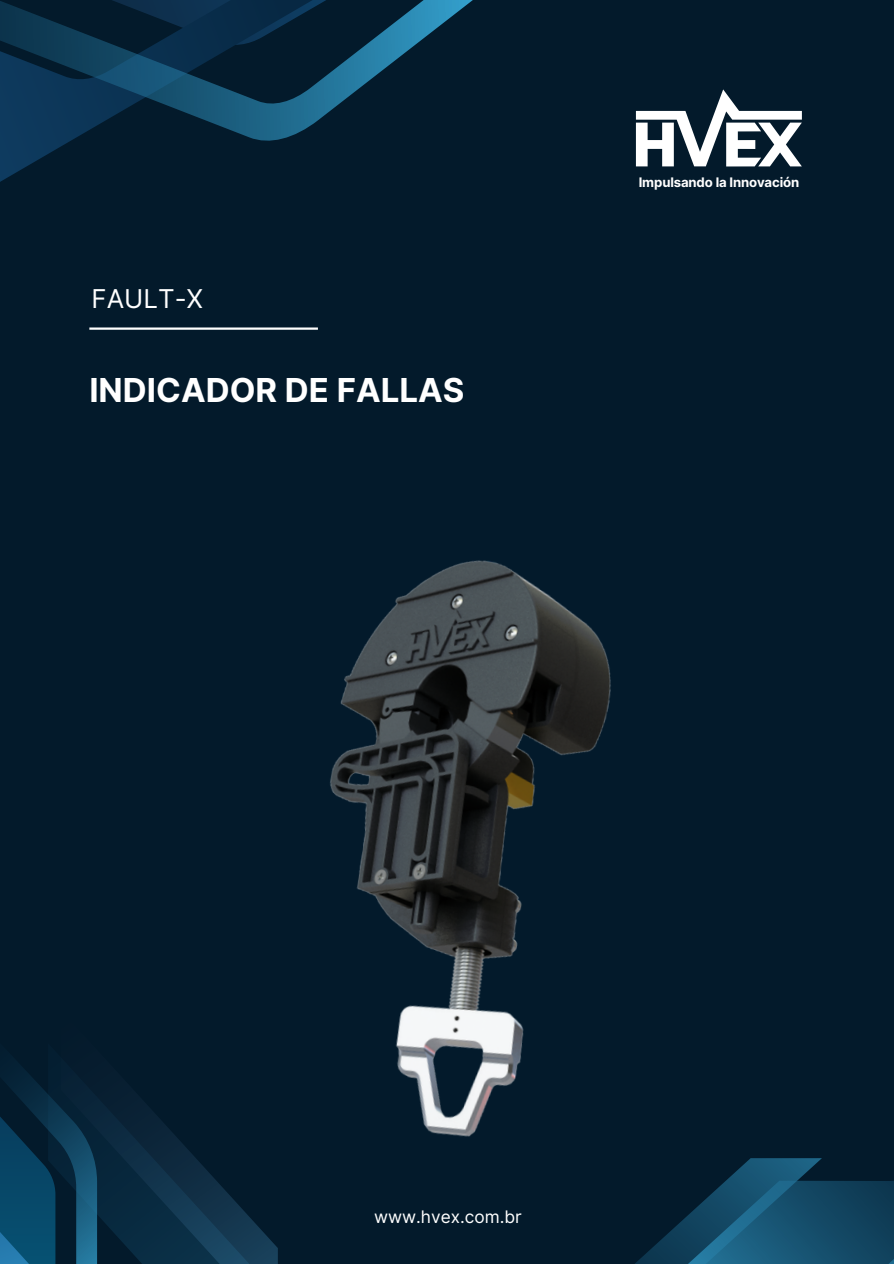
<style>
.page{position:relative;width:894px;height:1264px;background:#fff}
.page>*{position:absolute;margin:0;border:0;box-sizing:border-box;transform-origin:0 0}
.t1{font:700 33px "Inter";color:#fff}
.t2{font:25.95px "Inter";color:#fff}
.t3{font:17.25px "Inter";color:#fff}
.t4{font:700 13.2px "Inter";letter-spacing:-.01em;color:#fff}
</style>
<div class="page">
<div style="left:0;top:0;width:893px;height:1263px;background:#031a2b"></div>
<img style="left:330px;top:560px;width:281px;height:577px">
<svg style="left:0;top:0;width:473px;height:330px"></svg>
<svg style="left:97px;top:1097px;width:181px;height:166px"></svg>
<svg style="left:0;top:1066px;width:97px;height:197px"></svg>
<svg style="left:635px;top:89px;width:166px;height:77px"></svg>
<svg style="left:587px;top:1093px;width:306px;height:170px"></svg>
<h2 class="t2" style="left:91px;top:283px;width:113px">FAULT-X</h2>
<p class="t1" style="left:89px;top:370px;width:376px">INDICADOR DE FALLAS</p>
<p class="t4" style="left:638px;top:174px;width:162px">Impulsando la Innovación</p>
<p class="t3" style="left:374px;top:1206px;width:149px">www.hvex.com.br</p>
</div>
